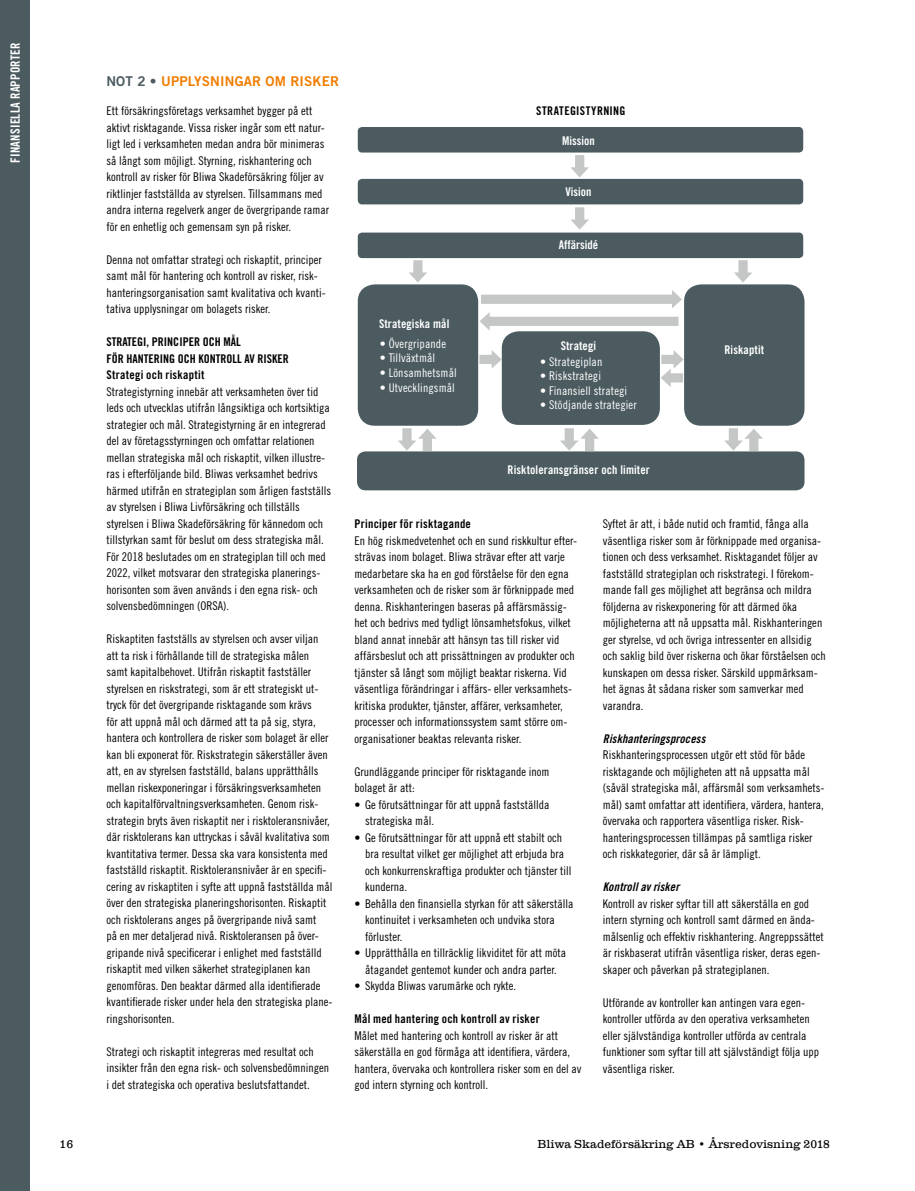
<style>
.page{position:relative;width:915px;height:1191px;background:#fff}
.page>*{position:absolute;margin:0;border:0;box-sizing:border-box;transform-origin:0 0}
.t1{font:13.5px "Trade Gothic LT Std Bd 2";letter-spacing:.01em;color:#f17d00}
.t2{font:12.75px "Trade Gothic LT Std Bd Cn 20";letter-spacing:.02em;color:#fff}
.t3{font:12px/16.5px "Trade Gothic LT Std Cn 18";color:#000}
.t4{font:12px "Trade Gothic LT Std Cn 18";letter-spacing:.01em;color:#fff}
.t5{font:12px "Trade Gothic LT Std Bd Cn 20";letter-spacing:.01em;color:#fff}
.t6{font:12px/16.5px "Trade Gothic LT Std Bd Cn 20";color:#000}
.t7{font:12px "Trade Gothic LT Std Bd Cn 20";letter-spacing:.02em;color:#000}
.t8{font:300 12px "Clarendon Com";color:#000}
.t9{font:12px "Trade Gothic LT Std Bd Cn 20 Obl";letter-spacing:.015em;color:#000}
.s1{color:#4b5b60}
</style>
<div class="page">
<div style="left:0;top:0;width:30px;height:1191px;background:#4b5b60"></div>
<div style="left:357px;top:127px;width:446px;height:25px;background:#4b5b60;border-radius:4px"></div>
<div style="left:357px;top:179px;width:446px;height:25px;background:#4b5b60;border-radius:4px"></div>
<div style="left:357px;top:232px;width:446px;height:26px;background:#4b5b60;border-radius:4px"></div>
<div style="left:357px;top:284px;width:121px;height:142px;background:#4b5b60;border-radius:17px"></div>
<div style="left:683px;top:284px;width:121px;height:142px;background:#4b5b60;border-radius:17px"></div>
<div style="left:501px;top:331px;width:158px;height:94px;background:#4b5b60;border-radius:17px"></div>
<div style="left:357px;top:451px;width:447px;height:39px;background:#4b5b60;border-radius:9px"></div>
<svg style="left:571px;top:155px;width:18px;height:22px"></svg>
<svg style="left:571px;top:207px;width:18px;height:23px"></svg>
<svg style="left:409px;top:260px;width:18px;height:22px"></svg>
<svg style="left:734px;top:260px;width:18px;height:22px"></svg>
<svg style="left:398px;top:428px;width:38px;height:23px"></svg>
<svg style="left:560px;top:428px;width:38px;height:23px"></svg>
<svg style="left:724px;top:428px;width:38px;height:23px"></svg>
<svg style="left:661px;top:350px;width:22px;height:37px"></svg>
<svg style="left:480px;top:290px;width:201px;height:41px"></svg>
<svg style="left:479px;top:350px;width:22px;height:18px"></svg>
<p class="t2" style="left:8px;top:163px;width:122px;rotate:-90deg">FINANSIELLA RAPPORTER</p>
<p class="t1" style="left:106px;top:73px;width:234px"><span class="s1">NOT 2 •</span> UPPLYSNINGAR OM RISKER</p>
<p class="t3" style="left:106px;top:102px;width:224px">Ett försäkringsföretags verksamhet bygger på ett aktivt risktagande. Vissa risker ingår som ett natur&shy;ligt led i verksamheten medan andra bör minimeras så långt som möjligt. Styrning, riskhantering och kontroll av risker för Bliwa Skadeförsäkring följer av riktlinjer fastställda av styrelsen. Tillsammans med andra interna regelverk anger de övergripande ramar för en enhetlig och gemensam syn på risker.</p>
<p class="t3" style="left:106px;top:251px;width:221px">Denna not omfattar strategi och riskaptit, principer samt mål för hantering och kontroll av risker, risk&shy;hanteringsorganisation samt kvalitativa och kvanti&shy;tativa upplysningar om bolagets risker.</p>
<p class="t6" style="left:106px;top:333px;width:184px">STRATEGI, PRINCIPER OCH MÅL<br>FÖR HANTERING OCH KONTROLL AV RISKER<br>Strategi och riskaptit</p>
<p class="t3" style="left:106px;top:383px;width:226px">Strategistyrning innebär att verksamheten över tid leds och utvecklas utifrån långsiktiga och kortsiktiga strategier och mål. Strategistyrning är en integrerad del av företagsstyrningen och omfattar relationen mellan strategiska mål och riskaptit, vilken illustre&shy;ras i efterföljande bild. Bliwas verksamhet bedrivs härmed utifrån en strategiplan som årligen fastställs av styrelsen i Bliwa Livförsäkring och tillställs styrelsen i Bliwa Skadeförsäkring för kännedom och tillstyrkan samt för beslut om dess strategiska mål.<br>För 2018 beslutades om en strategiplan till och med 2022, vilket motsvarar den strategiska planerings&shy;horisonten som även används i den egna risk- och solvensbedömningen (ORSA).</p>
<p class="t3" style="left:106px;top:630px;width:227px">Riskaptiten fastställs av styrelsen och avser viljan att ta risk i förhållande till de strategiska målen samt kapitalbehovet. Utifrån riskaptit fastställer styrelsen en riskstrategi, som är ett strategiskt ut&shy;tryck för det övergripande risktagande som krävs<br>för att uppnå mål och därmed att ta på sig, styra, hantera och kontrollera de risker som bolaget är eller kan bli exponerat för. Riskstrategin säkerställer även att, en av styrelsen fastställd, balans upprätthålls mellan riskexponeringar i försäkringsverksamheten och kapitalförvaltningsverksamheten. Genom risk&shy;strategin bryts även riskaptit ner i risktoleransnivåer, där risktolerans kan uttryckas i såväl kvalitativa som kvantitativa termer. Dessa ska vara konsistenta med fastställd riskaptit. Risktoleransnivåer är en specifi&shy;cering av riskaptiten i syfte att uppnå fastställda mål över den strategiska planeringshorisonten. Riskaptit och risktolerans anges på övergripande nivå samt<br>på en mer detaljerad nivå. Risktoleransen på över&shy;gripande nivå specificerar i enlighet med fastställd riskaptit med vilken säkerhet strategiplanen kan genomföras. Den beaktar därmed alla identifierade kvantifierade risker under hela den strategiska plane&shy;ringshorisonten.</p>
<p class="t3" style="left:106px;top:1043px;width:224px">Strategi och riskaptit integreras med resultat och insikter från den egna risk- och solvensbedömningen i det strategiska och operativa beslutsfattandet.</p>
<p class="t7" style="left:536px;top:103px;width:91px">STRATEGISTYRNING</p>
<p class="t5" style="left:562px;top:133px;width:34px">Mission</p>
<p class="t5" style="left:565px;top:184px;width:27px">Vision</p>
<p class="t5" style="left:379px;top:316px;width:72px">Strategiska mål</p>
<p class="t4" style="left:379px;top:336px;width:68px">• Övergripande</p>
<p class="t4" style="left:379px;top:351px;width:57px">• Tillväxtmål</p>
<p class="t4" style="left:379px;top:365px;width:79px">• Lönsamhetsmål</p>
<p class="t4" style="left:379px;top:380px;width:77px">• Utvecklingsmål</p>
<p class="t5" style="left:558px;top:238px;width:41px">Affärsidé</p>
<p class="t5" style="left:560px;top:338px;width:37px">Strategi</p>
<p class="t4" style="left:540px;top:354px;width:64px">• Strategiplan</p>
<p class="t4" style="left:540px;top:369px;width:62px">• Riskstrategi</p>
<p class="t4" style="left:540px;top:383px;width:89px">• Finansiell strategi</p>
<p class="t4" style="left:540px;top:398px;width:98px">• Stödjande strategier</p>
<p class="t5" style="left:507px;top:463px;width:144px">Risktoleransgränser och limiter</p>
<p class="t5" style="left:724px;top:343px;width:41px">Riskaptit</p>
<p class="t7" style="left:354px;top:516px;width:118px">Principer för risktagande</p>
<p class="t3" style="left:354px;top:532px;width:223px">En hög riskmedvetenhet och en sund riskkultur efter&shy;strävas inom bolaget. Bliwa strävar efter att varje medarbetare ska ha en god förståelse för den egna verksamheten och de risker som är förknippade med denna. Riskhanteringen baseras på affärsmässig&shy;het och bedrivs med tydligt lönsamhetsfokus, vilket bland annat innebär att hänsyn tas till risker vid affärsbeslut och att prissättningen av produkter och tjänster så långt som möjligt beaktar riskerna. Vid väsentliga förändringar i affärs- eller verksamhets&shy;kritiska produkter, tjänster, affärer, verksamheter, processer och informationssystem samt större om&shy;organisationer beaktas relevanta risker.</p>
<p class="t3" style="left:354px;top:763px;width:196px">Grundläggande principer för risktagande inom bolaget är att:</p>
<p class="t3" style="left:365px;top:796px;width:185px;text-indent:-11px">• Ge förutsättningar för att uppnå fastställda strategiska mål.</p>
<p class="t3" style="left:365px;top:829px;width:207px;text-indent:-11px">• Ge förutsättningar för att uppnå ett stabilt och bra resultat vilket ger möjlighet att erbjuda bra och konkurrenskraftiga produkter och tjänster till kunderna.</p>
<p class="t3" style="left:365px;top:895px;width:209px;text-indent:-11px">• Behålla den finansiella styrkan för att säkerställa kontinuitet i verksamheten och undvika stora förluster.</p>
<p class="t3" style="left:354px;top:944px;width:213px;text-align:center">• Upprätthålla en tillräcklig likviditet för att möta åtagandet gentemot kunder och andra parter.</p>
<p class="t3" style="left:354px;top:977px;width:163px">• Skydda Bliwas varumärke och rykte.</p>
<p class="t7" style="left:354px;top:1011px;width:186px">Mål med hantering och kontroll av risker</p>
<p class="t3" style="left:354px;top:1027px;width:228px">Målet med hantering och kontroll av risker är att säkerställa en god förmåga att identifiera, värdera, hantera, övervaka och kontrollera risker som en del av god intern styrning och kontroll.</p>
<p class="t3" style="left:602px;top:515px;width:224px">Syftet är att, i både nutid och framtid, fånga alla väsentliga risker som är förknippade med organisa&shy;tionen och dess verksamhet. Risktagandet följer av fastställd strategiplan och riskstrategi. I förekom&shy;mande fall ges möjlighet att begränsa och mildra följderna av riskexponering för att därmed öka möjligheterna att nå uppsatta mål. Riskhanteringen ger styrelse, vd och övriga intressenter en allsidig och saklig bild över riskerna och ökar förståelsen och kunskapen om dessa risker. Särskild uppmärksam&shy;het ägnas åt sådana risker som samverkar med varandra.</p>
<p class="t9" style="left:602px;top:731px;width:104px">Riskhanteringsprocess</p>
<p class="t3" style="left:602px;top:746px;width:223px">Riskhanteringsprocessen utgör ett stöd för både risktagande och möjligheten att nå uppsatta mål (såväl strategiska mål, affärsmål som verksamhets&shy;mål) samt omfattar att identifiera, värdera, hantera, övervaka och rapportera väsentliga risker. Risk&shy;hanteringsprocessen tillämpas på samtliga risker och riskkategorier, där så är lämpligt.</p>
<p class="t9" style="left:602px;top:879px;width:78px">Kontroll av risker</p>
<p class="t3" style="left:602px;top:895px;width:222px">Kontroll av risker syftar till att säkerställa en god intern styrning och kontroll samt därmed en ända&shy;målsenlig och effektiv riskhantering. Angreppssättet är riskbaserat utifrån väsentliga risker, deras egen&shy;skaper och påverkan på strategiplanen.</p>
<p class="t3" style="left:602px;top:994px;width:217px">Utförande av kontroller kan antingen vara egen&shy;kontroller utförda av den operativa verksamheten eller självständiga kontroller utförda av centrala funktioner som syftar till att självständigt följa upp väsentliga risker.</p>
<p class="t8" style="left:60px;top:1137px;width:15px">16</p>
<p class="t8" style="left:537px;top:1137px;width:294px">Bliwa Skadeförsäkring AB • Årsredovisning 2018</p>
</div>
